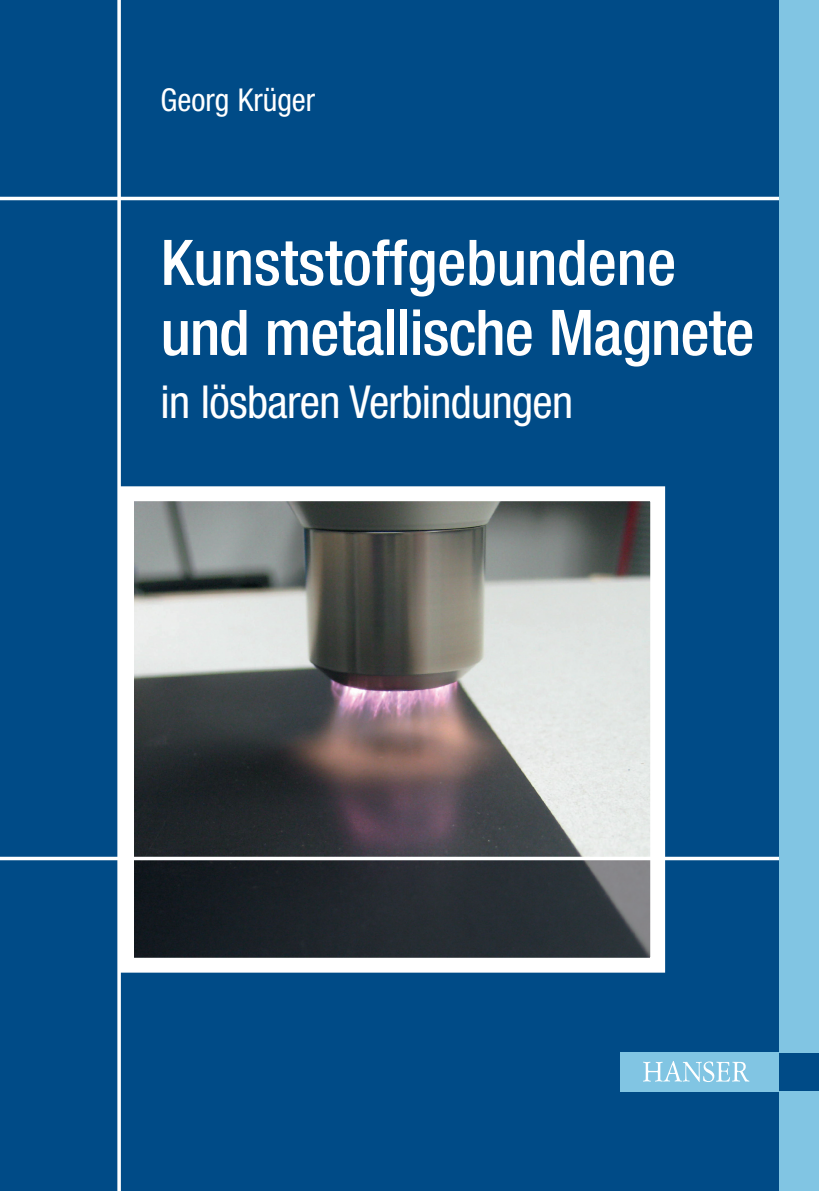
<style>
.page{position:relative;width:819px;height:1191px;background:#004b87}
.page>*{position:absolute;margin:0;border:0;box-sizing:border-box;transform-origin:0 0}
.t1{font:500 condensed 63px/70px "Helvetica Neue";letter-spacing:-.005em;color:#fff}
.t2{font:condensed 45.5px "Helvetica Neue";letter-spacing:-.015em;color:#fff}
.t3{font:condensed 31.5px "Helvetica Neue";color:#fff}
</style>
<div class="page">
<img style="left:135px;top:502px;width:514px;height:454px">
<div style="left:119px;top:486px;width:546px;height:486px;border:15px solid #fff"></div>
<div style="left:779px;top:1091px;width:40px;height:100px;background:#81c5e3"></div>
<div style="left:620px;top:1052px;width:159px;height:39px;background:#81c5e3"></div>
<svg style="left:643px;top:1061px;width:106px;height:21px"></svg>
<hr style="left:0;top:197px;width:798px;height:3px;background:#fff">
<svg style="left:0;top:856px;width:779px;height:4px;background:#d9dee2"></svg>
<svg style="left:117px;top:0;width:4px;height:1191px;background:#e2eaf1"></svg>
<div style="left:779px;top:0;width:40px;height:1052px;background:#81c5e3"></div>
<p class="t3" style="left:160px;top:89px;width:156px">Georg Krüger</p>
<p class="t1" style="left:160px;top:233px;width:595px">Kunststoffgebundene und metallische Magnete</p>
<p class="t2" style="left:160px;top:385px;width:414px">in lösbaren Verbindungen</p>
</div>
